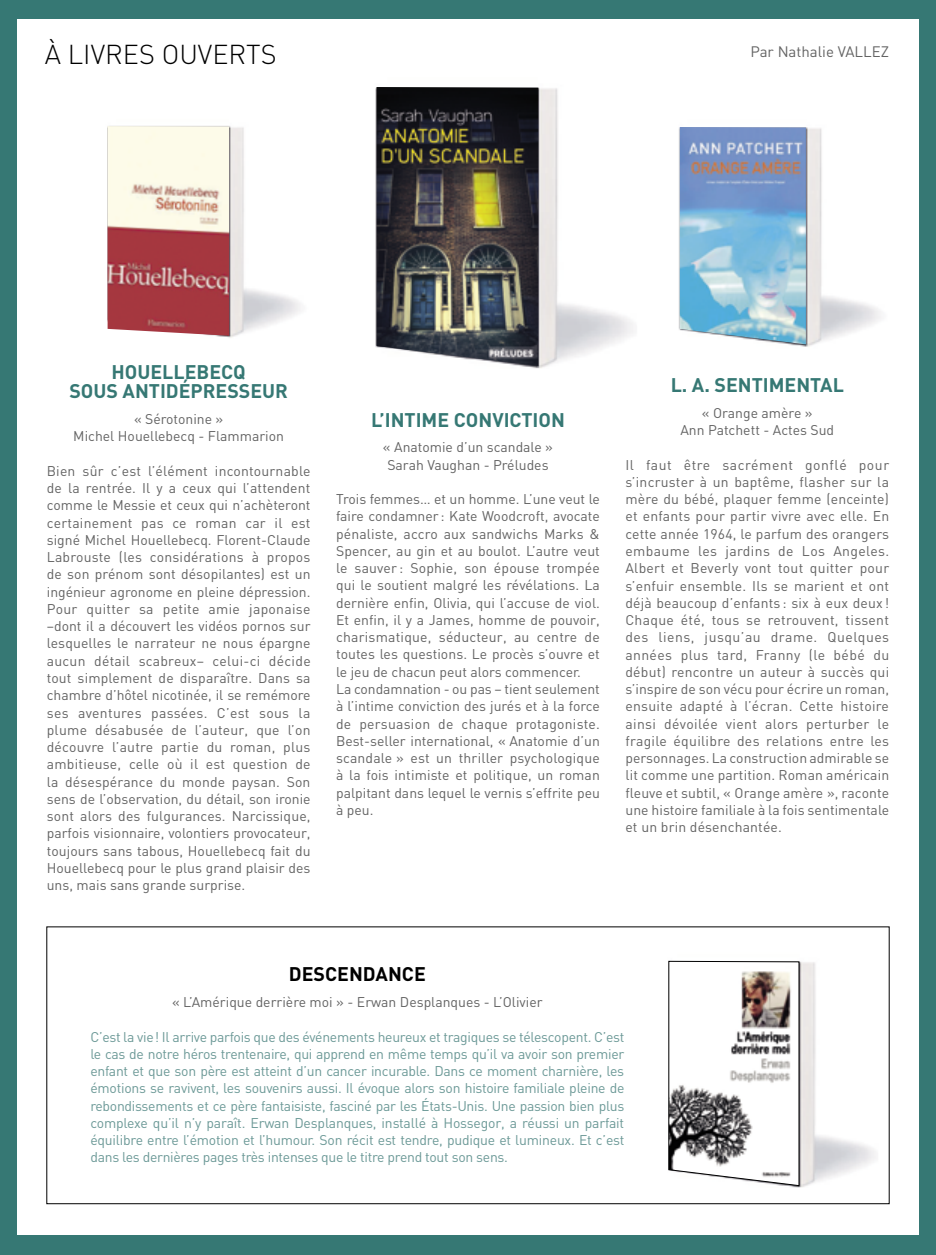
<style>
.page{position:relative;width:936px;height:1255px;background:#fff}
.page>*{position:absolute;margin:0;border:0;box-sizing:border-box;transform-origin:0 0}
.t1{font:300 27px "DIN";color:#000}
.t2{font:700 19.5px/19.5px "DIN";color:#367874;text-align:center}
.t3{font:700 19.5px "DIN";color:#000}
.t4{font:15px "DIN";color:#636363}
.t5{font:13.95px/17.2px "DIN";color:#636363;text-align:center}
.t6{font:13.95px/17.2px "DIN";letter-spacing:-.02em;color:#6c9997;text-align:justify}
</style>
<div class="page">
<div style="left:0;top:0;width:935px;height:1254px;background:#367874"></div>
<div style="left:17px;top:20px;width:901px;height:1214px;background:#fff"></div>
<img style="left:107px;top:126px;width:194px;height:212px">
<img style="left:108px;top:126px;width:121px;height:210px">
<img style="left:375px;top:87px;width:259px;height:282px">
<img style="left:376px;top:87px;width:162px;height:279px">
<img style="left:678px;top:127px;width:203px;height:220px">
<img style="left:679px;top:127px;width:126px;height:217px">
<img style="left:668px;top:960px;width:208px;height:227px">
<svg style="left:668px;top:961px;width:131px;height:224px"></svg>
<h1 class="t1" style="left:45px;top:37px;width:233px">À LIVRES OUVERTS</h1>
<p class="t4" style="left:750px;top:43px;width:140px">Par Nathalie VALLEZ</p>
<h2 class="t2" style="left:69px;top:361px;width:220px">HOUELLEBECQ<br>SOUS ANTIDÉPRESSEUR</h2>
<p class="t5" style="left:73px;top:410px;width:212px">« Sérotonine »<br>Michel Houellebecq - Flammarion</p>
<p class="t5" style="left:47px;top:462px;width:265px;text-align:justify">Bien sûr c’est l’élément incontournable de la rentrée. Il y a ceux qui l’attendent comme le Messie et ceux qui n’achèteront certainement pas ce roman car il est signé Michel Houellebecq. Florent-Claude Labrouste (les considérations à propos de son prénom sont désopilantes) est un ingénieur agronome en pleine dépression.<br>Pour quitter sa petite amie japonaise –dont il a découvert les vidéos pornos sur lesquelles le narrateur ne nous épargne aucun détail scabreux– celui-ci décide tout simplement de disparaître. Dans sa chambre d’hôtel nicotinée, il se remémore ses aventures passées. C’est sous la plume désabusée de l’auteur, que l’on découvre l’autre partie du roman, plus ambitieuse, celle où il est question de la désespérance du monde paysan. Son sens de l’observation, du détail, son ironie sont alors des fulgurances. Narcissique, parfois visionnaire, volontiers provocateur, toujours sans tabous, Houellebecq fait du Houellebecq pour le plus grand plaisir des uns, mais sans grande surprise.</p>
<h2 class="t2" style="left:371px;top:409px;width:195px">L’INTIME CONVICTION</h2>
<p class="t5" style="left:383px;top:438px;width:171px">« Anatomie d’un scandale »<br>Sarah Vaughan - Préludes</p>
<p class="t5" style="left:336px;top:490px;width:265px;text-align:left">Trois femmes… et un homme. L’une veut le faire condamner : Kate Woodcroft, avocate pénaliste, accro aux sandwichs Marks &amp; Spencer, au gin et au boulot. L’autre veut le sauver : Sophie, son épouse trompée qui le soutient malgré les révélations. La dernière enfin, Olivia, qui l’accuse de viol.<br>Et enfin, il y a James, homme de pouvoir, charismatique, séducteur, au centre de toutes les questions. Le procès s’ouvre et le jeu de chacun peut alors commencer.<br>La condamnation - ou pas – tient seulement à l’intime conviction des jurés et à la force de persuasion de chaque protagoniste.<br>Best-seller international, « Anatomie d’un scandale » est un thriller psychologique à la fois intimiste et politique, un roman palpitant dans lequel le vernis s’effrite peu à peu.</p>
<h2 class="t2" style="left:670px;top:374px;width:175px">L. A. SENTIMENTAL</h2>
<p class="t5" style="left:680px;top:404px;width:155px">« Orange amère »<br>Ann Patchett - Actes Sud</p>
<p class="t5" style="left:625px;top:456px;width:265px;text-align:justify">Il faut être sacrément gonflé pour s’incruster à un baptême, flasher sur la mère du bébé, plaquer femme (enceinte) et enfants pour partir vivre avec elle. En cette année 1964, le parfum des orangers embaume les jardins de Los Angeles.<br>Albert et Beverly vont tout quitter pour s’enfuir ensemble. Ils se marient et ont déjà beaucoup d’enfants : six à eux deux !<br>Chaque été, tous se retrouvent, tissent des liens, jusqu’au drame. Quelques années plus tard, Franny (le bébé du début) rencontre un auteur à succès qui s’inspire de son vécu pour écrire un roman, ensuite adapté à l’écran. Cette histoire ainsi dévoilée vient alors perturber le fragile équilibre des relations entre les personnages. La construction admirable se lit comme une partition. Roman américain fleuve et subtil, « Orange amère », raconte une histoire familiale à la fois sentimentale et un brin désenchantée.</p>
<h2 class="t3" style="left:289px;top:961px;width:138px">DESCENDANCE</h2>
<p class="t5" style="left:172px;top:993px;width:372px">« L’Amérique derrière moi » - Erwan Desplanques - L’Olivier</p>
<p class="t6" style="left:90px;top:1027px;width:535px">C’est la vie! Il arrive parfois que des événements heureux et tragiques se télescopent. C’est le cas de notre héros trentenaire, qui apprend en même temps qu’il va avoir son premier enfant et que son père est atteint d’un cancer incurable. Dans ce moment charnière, les émotions se ravivent, les souvenirs aussi. Il évoque alors son histoire familiale pleine de rebondissements et ce père fantaisiste, fasciné par les États-Unis. Une passion bien plus complexe qu’il n’y paraît. Erwan Desplanques, installé à Hossegor, a réussi un parfait équilibre entre l’émotion et l’humour. Son récit est tendre, pudique et lumineux. Et c’est dans les dernières pages très intenses que le titre prend tout son sens.</p>
</div>
